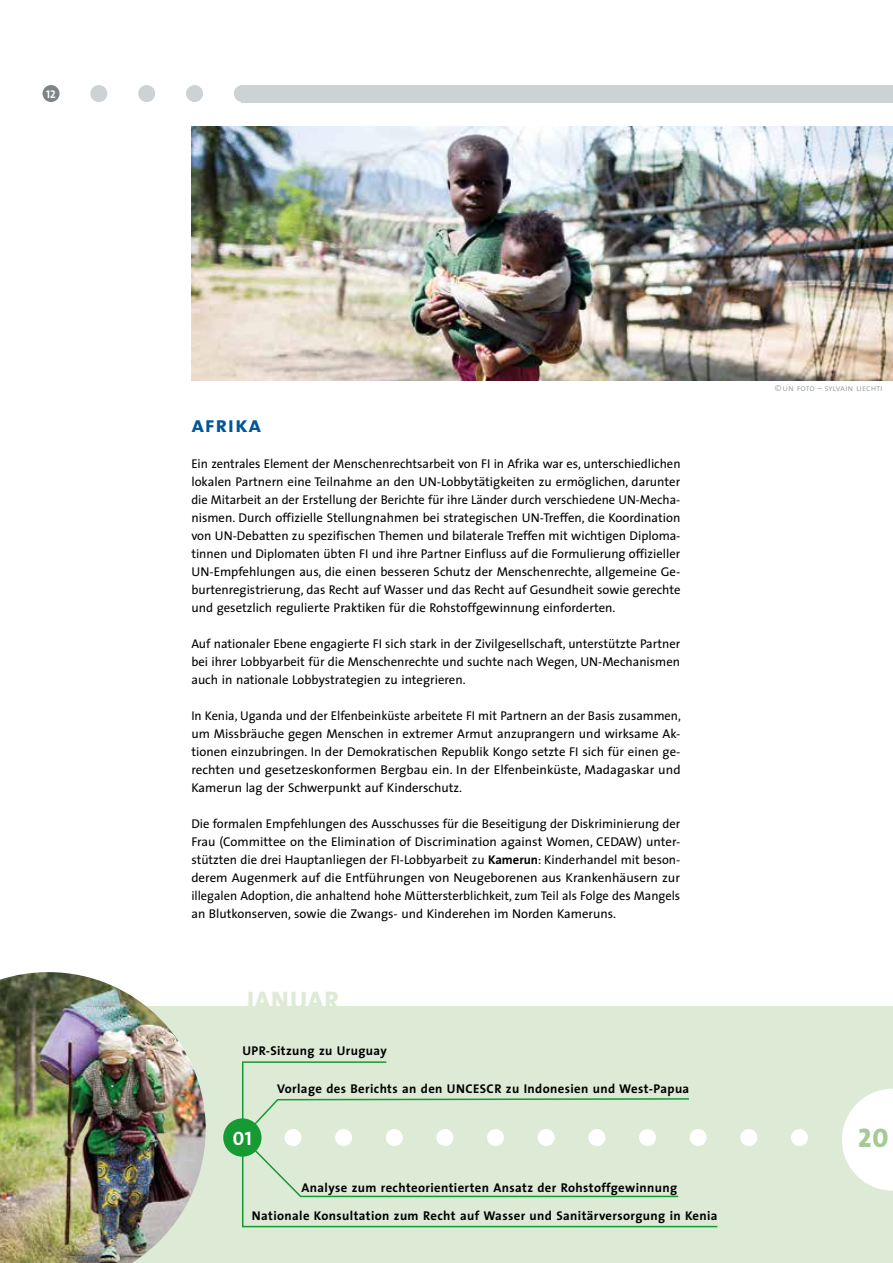
<style>
.page{position:relative;width:893px;height:1263px;background:#fff}
.page>*{position:absolute;margin:0;border:0;box-sizing:border-box;transform-origin:0 0}
.fi_zwischenüberschri{font:27px "The Sans Extra Bold Caps";color:#a4ca95}
.fi_H1_a{font:800 25.5px "The Sans";letter-spacing:.03em;color:#ddead6}
.fi_H1{font:22.5px "The Sans Bold Caps";letter-spacing:.03em;color:#00569a}
.fi_zwischenüberschri-2{font:19.5px "The Sans Bold Caps";color:#fff}
.fi_fließtext{font:12.75px/18px "The Sans";color:#000;text-align:justify}
.fi_zwischenüberschri-3{font:700 12.75px "The Sans";letter-spacing:.03em;color:#000}
.t1{font:11.25px "The Sans Bold Caps";color:#fff}
.bildnachweis{font:9px "The Sans Semi Light Caps";color:#9ba2a7}
.s1{font-weight:700}
</style>
<div class="page">
<div style="left:0;top:1007px;width:893px;height:256px;background:#ddead6"></div>
<div style="left:43px;top:85px;width:17px;height:17px;background:#7d8386;border-radius:50%"></div>
<div style="left:241px;top:85px;width:652px;height:17px;background:#cdd2d5"></div>
<div style="left:186px;top:85px;width:17px;height:17px;background:#cdd2d5;border-radius:50%"></div>
<div style="left:234px;top:85px;width:17px;height:17px;background:#cdd2d5;border-radius:50%"></div>
<div style="left:138px;top:85px;width:17px;height:17px;background:#cdd2d5;border-radius:50%"></div>
<div style="left:90px;top:85px;width:17px;height:17px;background:#cdd2d5;border-radius:50%"></div>
<div style="left:223px;top:1118px;width:38px;height:39px;background:#159a34;border-radius:50%"></div>
<div style="left:740px;top:1129px;width:17px;height:17px;background:#fff;border-radius:50%"></div>
<div style="left:791px;top:1129px;width:17px;height:17px;background:#fff;border-radius:50%"></div>
<svg style="left:240px;top:1061px;width:478px;height:167px"></svg>
<svg style="left:842px;top:1089px;width:51px;height:102px"></svg>
<img style="left:0;top:972px;width:206px;height:291px">
<img style="left:191px;top:126px;width:702px;height:254px">
<p class="t1" style="left:46px;top:84px;width:11px">12</p>
<p class="fi_H1" style="left:191px;top:406px;width:71px">afrika</p>
<p class="fi_fließtext" style="left:191px;top:454px;width:491px;text-align:left">Ein zentrales Element der Menschenrechtsarbeit von FI in Afrika war es, unterschiedlichen lokalen Partnern eine Teilnahme an den UN-Lobbytätigkeiten zu ermöglichen, darunter die Mitarbeit an der Erstellung der Berichte für ihre Länder durch verschiedene UN-Mecha&shy;nismen. Durch offizielle Stellungnahmen bei strategischen UN-Treffen, die Koordination von UN-Debatten zu spezifischen Themen und bilaterale Treffen mit wichtigen Diploma&shy;tinnen und Diplomaten übten FI und ihre Partner Einfluss auf die Formulierung offizieller UN-Empfehlungen aus, die einen besseren Schutz der Menschenrechte, allgemeine Ge&shy;burtenregistrierung, das Recht auf Wasser und das Recht auf Gesundheit sowie gerechte und gesetzlich regulierte Praktiken für die Rohstoffgewinnung einforderten.</p>
<p class="fi_fließtext" style="left:191px;top:634px;width:490px">Auf nationaler Ebene engagierte FI sich stark in der Zivilgesellschaft, unterstützte Partner bei ihrer Lobbyarbeit für die Menschenrechte und suchte nach Wegen, UN-Mechanismen auch in nationale Lobbystrategien zu integrieren.</p>
<p class="fi_fließtext" style="left:191px;top:706px;width:491px">In Kenia, Uganda und der Elfenbeinküste arbeitete FI mit Partnern an der Basis zusammen, um Missbräuche gegen Menschen in extremer Armut anzuprangern und wirksame Ak&shy;tionen einzubringen. In der Demokratischen Republik Kongo setzte FI sich für einen ge&shy;rechten und gesetzeskonformen Bergbau ein. In der Elfenbeinküste, Madagaskar und Kamerun lag der Schwerpunkt auf Kinderschutz.</p>
<p class="fi_fließtext" style="left:191px;top:814px;width:490px">Die formalen Empfehlungen des Ausschusses für die Beseitigung der Diskriminierung der Frau (Committee on the Elimination of Discrimination against Women, CEDAW) unter&shy;stützten die drei Hauptanliegen der FI-Lobbyarbeit zu <span class="s1">Kamerun</span>: Kinderhandel mit beson&shy;derem Augenmerk auf die Entführungen von Neugeborenen aus Krankenhäusern zur illegalen Adoption, die anhaltend hohe Müttersterblichkeit, zum Teil als Folge des Mangels an Blutkonserven, sowie die Zwangs- und Kinderehen im Norden Kameruns.</p>
<p class="fi_H1_a" style="left:245px;top:978px;width:95px">JANUAR</p>
<p class="fi_zwischenüberschri-3" style="left:242px;top:1040px;width:146px">UPR-Sitzung zu Uruguay</p>
<p class="fi_zwischenüberschri-3" style="left:277px;top:1077px;width:414px">Vorlage des Berichts an den UNCESCR zu Indonesien und West-Papua</p>
<p class="bildnachweis" style="left:775px;top:381px;width:110px">© un foto – sylvain liechti</p>
<p class="fi_zwischenüberschri-2" style="left:233px;top:1122px;width:21px">01</p>
<p class="fi_zwischenüberschri" style="left:858px;top:1115px;width:32px">20</p>
<p class="fi_zwischenüberschri-3" style="left:301px;top:1177px;width:377px">Analyse zum rechteorientierten Ansatz der Rohstoffgewinnung</p>
<p class="fi_zwischenüberschri-3" style="left:252px;top:1205px;width:467px">Nationale Konsultation zum Recht auf Wasser und Sanitärversorgung in Kenia</p>
</div>
